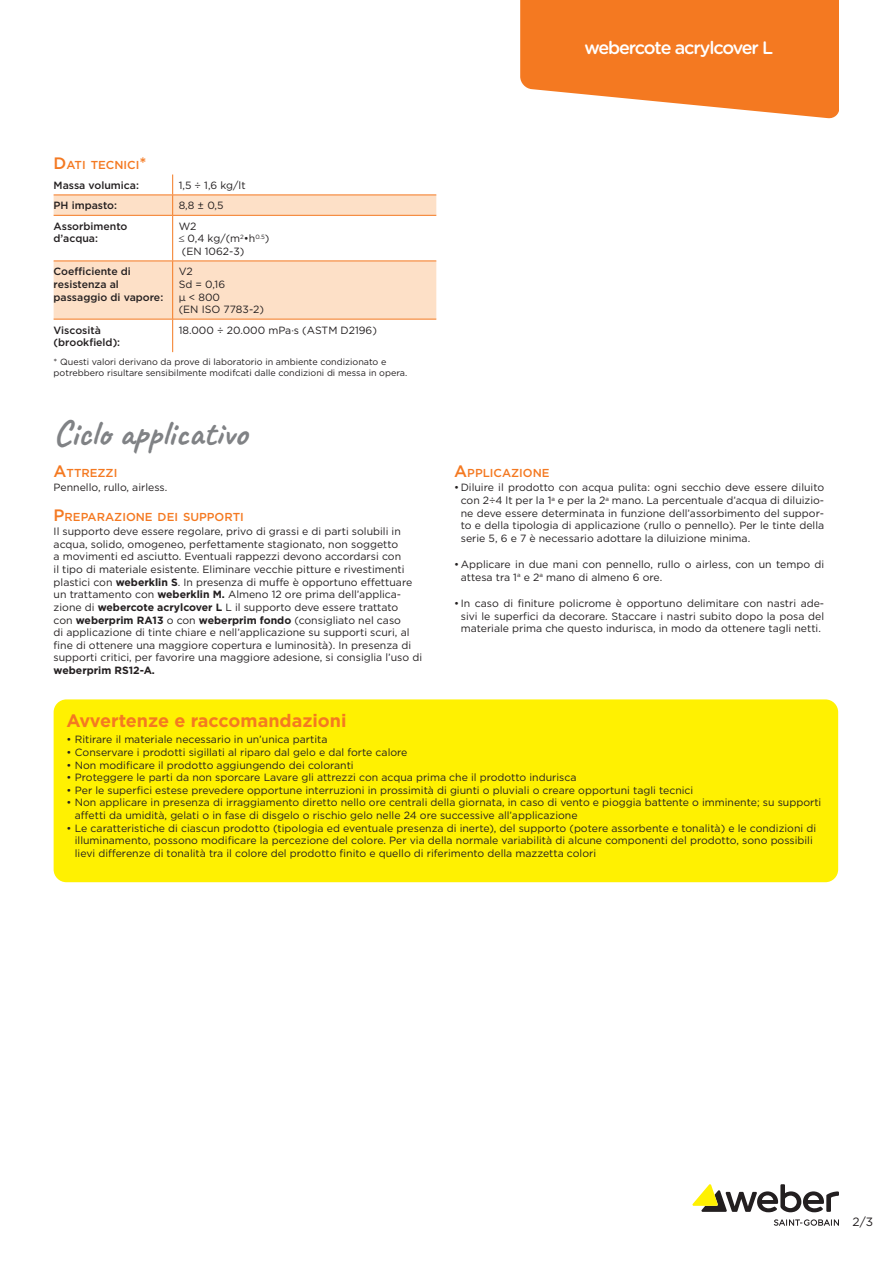
<style>
.page{position:relative;width:893px;height:1263px;background:#fff}
.page>*{position:absolute;margin:0;border:0;box-sizing:border-box;transform-origin:0 0}
.Main_Title_Brush{font:700 36px "Caveat";color:#808285}
.Precautions{font:700 18px "Gotham";color:#f47921}
.Product_Name_2{font:500 18px "Gotham Rounded";letter-spacing:-.06em;color:#fff}
.t1{font:12px "Gotham";color:#231f20}
.level__header{font:500 11.55px "Gotham";color:#f47921}
.header_1{font:500 11.55px "Gotham";color:#f47921}
.level__text{font:10.5px/12.6px "Gotham";color:#231f20}
.column_1{font:500 10.5px/12.6px "Gotham";color:#231f20}
.column_2{font:10.5px/12.6px "Gotham";color:#231f20}
.Attribute_foonote{font:9px/10.8px "Gotham";color:#231f20}
.s1{font-size:16.5px}
.s2{font-weight:700}
</style>
<div class="page">
<svg style="left:774px;top:1219px;width:65px;height:7px"></svg>
<svg style="left:692px;top:1184px;width:147px;height:28px"></svg>
<svg style="left:520px;top:0;width:319px;height:119px;background:#f58a3e"></svg>
<svg style="left:54px;top:196px;width:382px;height:123px;fill:#fde0c7"></svg>
<hr style="left:54px;top:195px;width:119px;height:1px;background:#f47921">
<hr style="left:173px;top:195px;width:263px;height:1px;background:#f47921">
<svg style="left:172px;top:174px;width:1px;height:41px"></svg>
<hr style="left:54px;top:215px;width:119px;height:1px;background:#f47921">
<hr style="left:173px;top:215px;width:263px;height:1px;background:#f47921">
<hr style="left:172px;top:216px;width:1px;height:45px;background:#f47921">
<hr style="left:54px;top:261px;width:119px;height:1px;background:#f47921">
<hr style="left:173px;top:261px;width:263px;height:1px;background:#f47921">
<hr style="left:172px;top:261px;width:1px;height:58px;background:#f47921">
<hr style="left:54px;top:319px;width:119px;height:1px;background:#f47921">
<hr style="left:173px;top:319px;width:263px;height:1px;background:#f47921">
<hr style="left:172px;top:319px;width:1px;height:33px;background:#f47921">
<div style="left:54px;top:699px;width:784px;height:183px;background:#fff101;border-radius:13px"></div>
<p class="Product_Name_2" style="left:584px;top:35px;width:190px">webercote acrylcover L</p>
<p class="header_1" style="left:54px;top:157px;width:94px"><span class="s1">D</span>ATI TECN ICI<span class="s1">*</span></p>
<p class="column_1" style="left:54px;top:179px;width:87px">Massa volumica:</p>
<p class="column_2" style="left:179px;top:179px;width:68px">1,5 ÷ 1,6 kg/lt</p>
<p class="column_1" style="left:54px;top:199px;width:65px">PH impasto:</p>
<p class="column_2" style="left:179px;top:199px;width:46px">8,8 ± 0,5</p>
<p class="column_1" style="left:54px;top:220px;width:75px">Assorbimento d’acqua:</p>
<p class="column_2" style="left:179px;top:219px;width:92px">W2<br>≤ 0,4 kg/(m<sup>2</sup>•h<sup>0.5</sup>) (EN 1062-3)</p>
<p class="column_1" style="left:54px;top:265px;width:111px">Coefficiente di resistenza al passaggio di vapore:</p>
<p class="column_2" style="left:179px;top:265px;width:87px">V2<br>Sd = 0,16<br>μ &lt; 800<br>(EN ISO 7783-2)</p>
<p class="column_1" style="left:54px;top:323px;width:68px">Viscosità (brookfield):</p>
<p class="column_2" style="left:179px;top:323px;width:200px">18.000 ÷ 20.000 mPa·s (ASTM D2196)</p>
<p class="Attribute_foonote" style="left:54px;top:357px;width:355px">* Questi valori derivano da prove di laboratorio in ambiente condizionato e potrebbero risultare sensibilmente modifcati dalle condizioni di messa in opera.</p>
<p class="Main_Title_Brush" style="left:54px;top:410px;width:195px">Ciclo applicativo</p>
<p class="level__header" style="left:54px;top:465px;width:65px"><span class="s1">A</span>TTREZZI</p>
<p class="level__text" style="left:54px;top:481px;width:115px">Pennello, rullo, airless.</p>
<p class="level__header" style="left:54px;top:509px;width:192px"><span class="s1">P</span>REPARAZION E DEI SUPPORTI</p>
<p class="level__text" style="left:54px;top:525px;width:370px">Il supporto deve essere regolare, privo di grassi e di parti solubili in acqua, solido, omogeneo, perfettamente stagionato, non soggetto<br>a movimenti ed asciutto. Eventuali rappezzi devono accordarsi con<br>il tipo di materiale esistente. Eliminare vecchie pitture e rivestimenti plastici con <span class="s2">weberklin S</span>. In presenza di muffe è opportuno effettuare un trattamento con <span class="s2">weberklin M.</span> Almeno 12 ore prima dell’applica&shy;zione di <span class="s2">webercote acrylcover L</span> L il supporto deve essere trattato<br>con <span class="s2">weberprim RA13</span> o con <span class="s2">weberprim fondo</span> (consigliato nel caso<br>di applicazione di tinte chiare e nell’applicazione su supporti scuri, al fine di ottenere una maggiore copertura e luminosità). In presenza di supporti critici, per favorire una maggiore adesione, si consiglia l’uso di <span class="s2">weberprim RS12-A.</span></p>
<p class="level__header" style="left:454px;top:465px;width:97px"><span class="s1">A</span>PPLICAZION E</p>
<p class="level__text" style="left:461px;top:481px;width:365px;text-align:justify;text-indent:-7px">•Diluire il prodotto con acqua pulita: ogni secchio deve essere diluito con 2÷4 lt per la 1<sup>a</sup> e per la 2<sup>a</sup> mano. La percentuale d’acqua di diluizio&shy;ne deve essere determinata in funzione dell’assorbimento del suppor&shy;to e della tipologia di applicazione (rullo o pennello). Per le tinte della serie 5, 6 e 7 è necessario adottare la diluizione minima.</p>
<p class="level__text" style="left:461px;top:558px;width:365px;text-indent:-7px">•Applicare in due mani con pennello, rullo o airless, con un tempo di attesa tra 1<sup>a</sup> e 2<sup>a</sup> mano di almeno 6 ore.</p>
<p class="level__text" style="left:461px;top:597px;width:365px;text-align:justify;text-indent:-7px">• In caso di finiture policrome è opportuno delimitare con nastri ade&shy;sivi le superfici da decorare. Staccare i nastri subito dopo la posa del materiale prima che questo indurisca, in modo da ottenere tagli netti.</p>
<p class="Precautions" style="left:66px;top:708px;width:282px">Avvertenze e raccomandazioni</p>
<p class="level__text" style="left:66px;top:733px;width:263px">• Ritirare il materiale necessario in un’unica partita</p>
<p class="level__text" style="left:66px;top:746px;width:343px">• Conservare i prodotti sigillati al riparo dal gelo e dal forte calore</p>
<p class="level__text" style="left:66px;top:758px;width:289px">• Non modificare il prodotto aggiungendo dei coloranti</p>
<p class="level__text" style="left:66px;top:771px;width:512px">• Proteggere le parti da non sporcare Lavare gli attrezzi con acqua prima che il prodotto indurisca</p>
<p class="level__text" style="left:66px;top:784px;width:628px">• Per le superfici estese prevedere opportune interruzioni in prossimità di giunti o pluviali o creare opportuni tagli tecnici</p>
<p class="level__text" style="left:75px;top:796px;width:748px;text-indent:-9px">• Non applicare in presenza di irraggiamento diretto nello ore centrali della giornata, in caso di vento e pioggia battente o imminente; su supporti affetti da umidità, gelati o in fase di disgelo o rischio gelo nelle 24 ore successive all’applicazione</p>
<p class="level__text" style="left:75px;top:821px;width:743px;text-indent:-9px">• Le caratteristiche di ciascun prodotto (tipologia ed eventuale presenza di inerte), del supporto (potere assorbente e tonalità) e le condizioni di illuminamento, possono modificare la percezione del colore. Per via della normale variabilità di alcune componenti del prodotto, sono possibili lievi differenze di tonalità tra il colore del prodotto finito e quello di riferimento della mazzetta colori</p>
<p class="t1" style="left:852px;top:1214px;width:22px">2/3</p>
</div>
